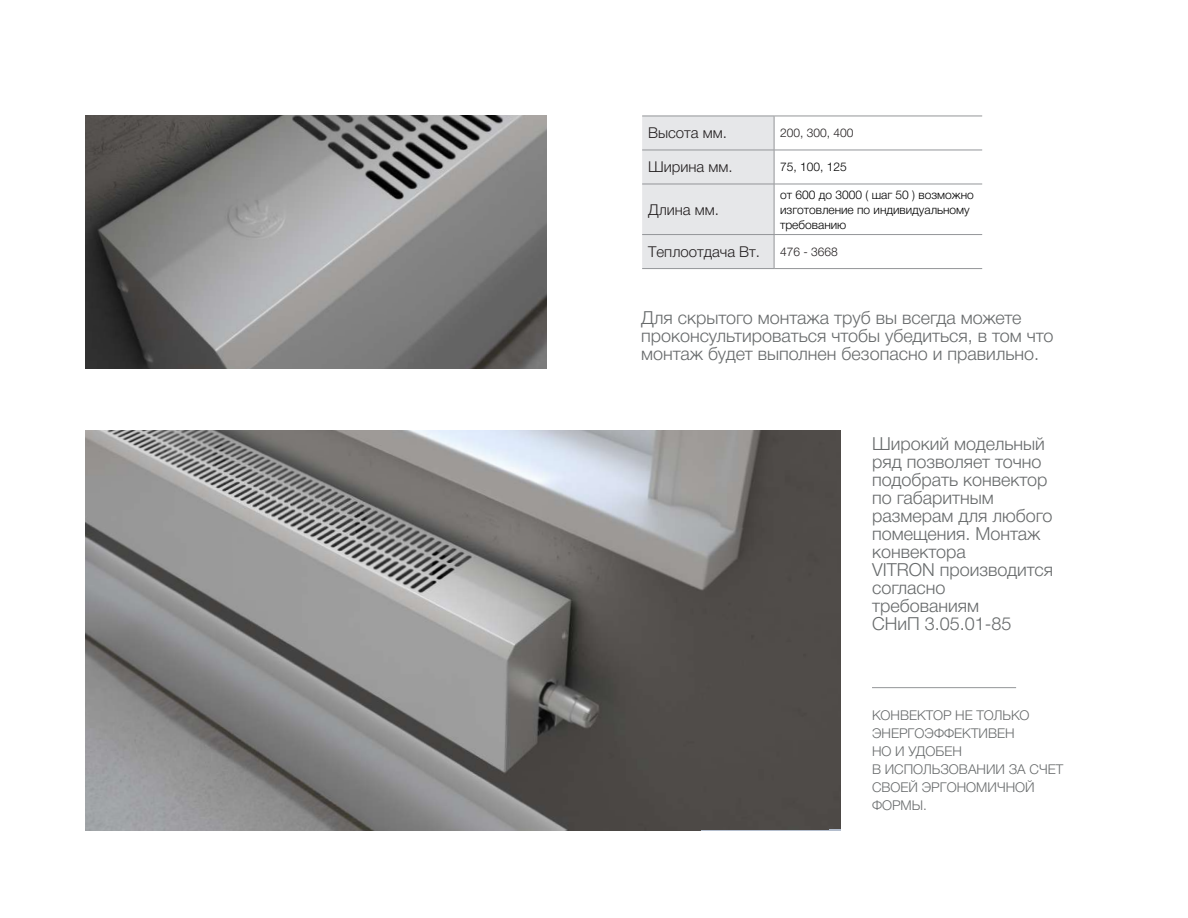
<style>
.page{position:relative;width:1188px;height:918px;background:#fff}
.page>*{position:absolute;margin:0;border:0;box-sizing:border-box;transform-origin:0 0}
.t1{font:300 18px/18px "Helvetica Neue Cyr";color:#676a6b}
.t2{font:300 15px "Helvetica Neue Cyr";color:#231f20}
.t3{font:300 13.5px/18px "Helvetica Neue Cyr";color:#676a6b}
.t4{font:300 12px/15px "Helvetica Neue Cyr";color:#000001}
.t5{font:300 12px "Helvetica Neue Cyr";color:#231f20}
</style>
<div class="page">
<img style="left:85px;top:116px;width:462px;height:252px">
<img style="left:85px;top:430px;width:756px;height:400px">
<hr style="left:872px;top:687px;width:144px;height:1px;background:#939598">
<div style="left:642px;top:117px;width:132px;height:151px;background:#e6e7e9"></div>
<hr style="left:774px;top:116px;width:1px;height:34px;background:#939598">
<hr style="left:642px;top:150px;width:132px;height:1px;background:#939598">
<hr style="left:774px;top:150px;width:208px;height:1px;background:#939598">
<hr style="left:774px;top:150px;width:1px;height:34px;background:#939598">
<hr style="left:642px;top:184px;width:132px;height:1px;background:#939598">
<hr style="left:774px;top:184px;width:208px;height:1px;background:#939598">
<hr style="left:774px;top:184px;width:1px;height:50px;background:#939598">
<hr style="left:642px;top:234px;width:132px;height:1px;background:#939598">
<hr style="left:774px;top:234px;width:208px;height:1px;background:#939598">
<hr style="left:774px;top:235px;width:1px;height:33px;background:#939598">
<hr style="left:642px;top:116px;width:132px;height:1px;background:#939598">
<hr style="left:774px;top:116px;width:208px;height:1px;background:#939598">
<hr style="left:642px;top:268px;width:132px;height:1px;background:#939598">
<hr style="left:774px;top:268px;width:208px;height:1px;background:#939598">
<p class="t2" style="left:648px;top:125px;width:80px">Высота мм.</p>
<p class="t5" style="left:780px;top:126px;width:75px">200, 300, 400</p>
<p class="t2" style="left:648px;top:159px;width:86px">Ширина мм.</p>
<p class="t4" style="left:780px;top:160px;width:68px">75, 100, 125</p>
<p class="t2" style="left:648px;top:201px;width:72px">Длина мм.</p>
<p class="t4" style="left:780px;top:187px;width:195px">от 600 до 3000 ( шаг 50 ) возможно изготовление по индивидуальному требованию</p>
<p class="t2" style="left:648px;top:243px;width:113px">Теплоотдача Вт.</p>
<p class="t5" style="left:780px;top:245px;width:59px">476 - 3668</p>
<p class="t1" style="left:641px;top:309px;width:414px">Для скрытого монтажа труб вы всегда можете проконсультироваться чтобы убедиться, в том что монтаж будет выполнен безопасно и правильно.</p>
<p class="t1" style="left:872px;top:435px;width:183px">Широкий модельный ряд позволяет точно подобрать конвектор по габаритным размерам для любого помещения. Монтаж конвектора<br>VITRON производится согласно требованиям<br>СНиП 3.05.01-85</p>
<p class="t3" style="left:872px;top:706px;width:193px">КОНВЕКТОР НЕ ТОЛЬКО<br>ЭНЕРГОЭФФЕКТИВЕН<br>НО И УДОБЕН<br>В ИСПОЛЬЗОВАНИИ ЗА СЧЕТ<br>СВОЕЙ ЭРГОНОМИЧНОЙ<br>ФОРМЫ.</p>
</div>
